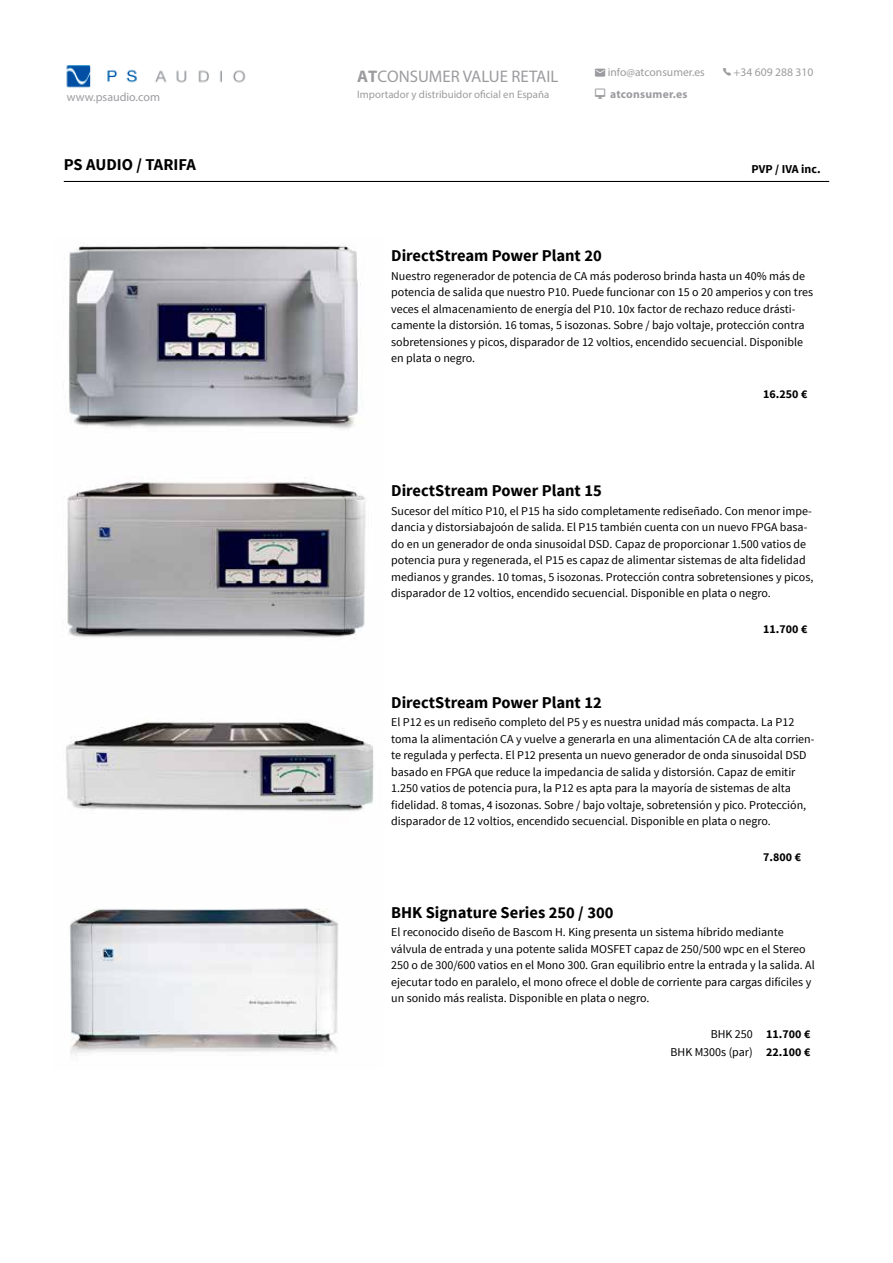
<style>
.page{position:relative;width:893px;height:1263px;background:#fff}
.page>*{position:absolute;margin:0;border:0;box-sizing:border-box;transform-origin:0 0}
.t1{font:16.8px "Myriad Pro";color:#89878c}
.t2{font:700 16.5px "Source Sans Pro";color:#000}
.t3{font:12px/16.5px "Source Sans Pro";color:#000}
.t4{font:700 12px "Source Sans Pro";color:#000}
.t5{font:12px "Myriad Pro";color:#9c9ba0}
.t6{font:11.55px "Myriad Pro";color:#89878c}
.t7{font:700 11.55px "Myriad Pro";letter-spacing:.02em;color:#89878c}
.t8{font:10.8px "Myriad Pro";color:#89878c}
.s1{font-weight:700}
</style>
<div class="page">
<img style="left:66px;top:65px;width:180px;height:23px">
<img style="left:66px;top:245px;width:308px;height:810px">
<hr style="left:64px;top:181px;width:765px;height:1px;background:#000">
<p class="t5" style="left:67px;top:89px;width:95px">www.psaudio.com</p>
<h1 class="t1" style="left:357px;top:66px;width:203px"><span class="s1">AT</span>CONSUMER VALUE RETAIL</h1>
<p class="t8" style="left:357px;top:88px;width:194px">Importador y distribuidor oficial en España</p>
<p class="t6" style="left:608px;top:65px;width:99px">info@atconsumer.es</p>
<p class="t6" style="left:733px;top:65px;width:81px">+34 609 288 310</p>
<p class="t7" style="left:610px;top:87px;width:79px">atconsumer.es</p>
<h2 class="t2" style="left:64px;top:154px;width:134px">PS AUDIO / TARIFA</h2>
<p class="t4" style="left:752px;top:162px;width:71px">PVP / IVA inc.</p>
<h2 class="t2" style="left:391px;top:245px;width:212px">DirectStream Power Plant 20</h2>
<p class="t3" style="left:391px;top:268px;width:423px">Nuestro regenerador de potencia de CA más poderoso brinda hasta un 40% más de potencia de salida que nuestro P10. Puede funcionar con 15 o 20 amperios y con tres veces el almacenamiento de energía del P10. 10x factor de rechazo reduce drásti&shy;camente la distorsión. 16 tomas, 5 isozonas. Sobre / bajo voltaje, protección contra sobretensiones y picos, disparador de 12 voltios, encendido secuencial. Disponible en plata o negro.</p>
<p class="t4" style="left:763px;top:387px;width:46px">16.250 €</p>
<h2 class="t2" style="left:391px;top:480px;width:212px">DirectStream Power Plant 15</h2>
<p class="t3" style="left:391px;top:503px;width:424px">Sucesor del mítico P10, el P15 ha sido completamente rediseñado. Con menor impe&shy;dancia y distorsiabajoón de salida. El P15 también cuenta con un nuevo FPGA basa&shy;do en un generador de onda sinusoidal DSD. Capaz de proporcionar 1.500 vatios de potencia pura y regenerada, el P15 es capaz de alimentar sistemas de alta fidelidad medianos y grandes. 10 tomas, 5 isozonas. Protección contra sobretensiones y picos, disparador de 12 voltios, encendido secuencial. Disponible en plata o negro.</p>
<p class="t4" style="left:763px;top:622px;width:46px">11.700 €</p>
<h2 class="t2" style="left:391px;top:692px;width:212px">DirectStream Power Plant 12</h2>
<p class="t3" style="left:391px;top:714px;width:425px">El P12 es un rediseño completo del P5 y es nuestra unidad más compacta. La P12 toma la alimentación CA y vuelve a generarla en una alimentación CA de alta corrien&shy;te regulada y perfecta. El P12 presenta un nuevo generador de onda sinusoidal DSD basado en FPGA que reduce la impedancia de salida y distorsión. Capaz de emitir 1.250 vatios de potencia pura, la P12 es apta para la mayoría de sistemas de alta fidelidad. 8 tomas, 4 isozonas. Sobre / bajo voltaje, sobretensión y pico. Protección, disparador de 12 voltios, encendido secuencial. Disponible en plata o negro.</p>
<p class="t4" style="left:763px;top:850px;width:39px">7.800 €</p>
<h2 class="t2" style="left:391px;top:901px;width:224px">BHK Signature Series 250 / 300</h2>
<p class="t3" style="left:391px;top:924px;width:425px">El reconocido diseño de Bascom H. King presenta un sistema híbrido mediante válvula de entrada y una potente salida MOSFET capaz de 250/500 wpc en el Stereo 250 o de 300/600 vatios en el Mono 300. Gran equilibrio entre la entrada y la salida. Al ejecutar todo en paralelo, el mono ofrece el doble de corriente para cargas difíciles y un sonido más realista. Disponible en plata o negro.</p>
<p class="t3" style="left:671px;top:1025px;width:141px;line-height:18px;text-align:right">BHK 250 <span class="s1">11.700 €<br></span>BHK M300s (par) <span class="s1">22.100 €</span></p>
</div>
